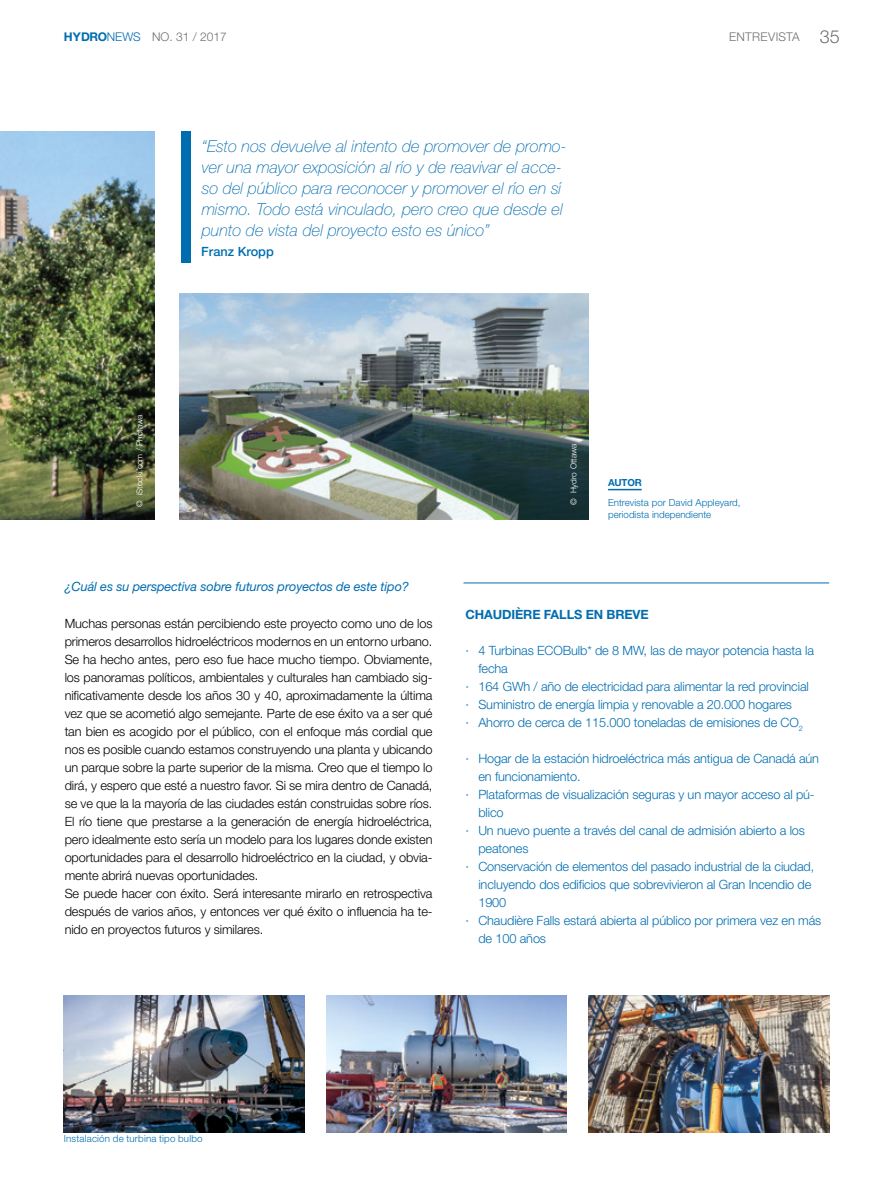
<style>
.page{position:relative;width:893px;height:1200px;background:#fff}
.page>*{position:absolute;margin:0;border:0;box-sizing:border-box;transform-origin:0 0}
.t1{font:italic 100 16.5px/21px "Helvetica Neue LT Std";color:#006db1}
.t2{font:300 12.75px/18px "Helvetica Neue LT Std";letter-spacing:-.01em;color:#000}
.t3{font:300 12.75px "Helvetica Neue LT Std";letter-spacing:-.01em;color:#006db1}
.t4{font:italic 12.75px "Helvetica Neue LT Std";letter-spacing:-.01em;color:#006db1}
.t5{font:700 12.75px "Helvetica Neue LT Std";letter-spacing:-.01em;color:#006db1}
.t6{font:500 12.75px "Helvetica Neue LT Std";color:#006db1}
.t7{font:300 12px "Helvetica Neue LT Std";color:#706f6f}
.t8{font:300 12px "Helvetica Neue LT Std";letter-spacing:.025em;color:#706f6f}
.t9{font:300 9.75px/12px "Helvetica Neue LT Std";color:#006db1}
.t10{font:300 9.75px "Helvetica Neue LT Std";letter-spacing:.02em;color:#006db1}
.t11{font:700 9.75px "Helvetica Neue LT Std";letter-spacing:-.02em;color:#006db1}
.t12{font:300 8.25px "Helvetica Neue LT Std";color:#fff}
.s1{font-weight:700;color:#006db1}
.s2{color:#006db1}
.s3{font-size:18px}
</style>
<div class="page">
<img style="left:0;top:131px;width:154px;height:388px">
<img style="left:179px;top:293px;width:409px;height:226px">
<hr style="left:608px;top:488px;width:34px;height:2px;background:#006db1">
<div style="left:181px;top:131px;width:10px;height:132px;background:#006db1"></div>
<hr style="left:463px;top:582px;width:366px;height:1px;background:#006db1">
<img style="left:64px;top:995px;width:241px;height:136px">
<img style="left:326px;top:995px;width:241px;height:136px">
<img style="left:588px;top:995px;width:241px;height:136px">
<p class="t7" style="left:64px;top:29px;width:165px"><span class="s1">HYDRO</span><span class="s2">NEWS</span> NO. 31 / 2017</p>
<p class="t8" style="left:729px;top:29px;width:112px">ENTREVISTA <span class="s3">35</span></p>
<p class="t1" style="left:202px;top:136px;width:366px">“Esto nos devuelve al intento de promover de promo&shy;ver una mayor exposición al río y de reavivar el acce&shy;so del público para reconocer y promover el río en sí mismo. Todo está vinculado, pero creo que desde el punto de vista del proyecto esto es único”</p>
<p class="t6" style="left:201px;top:244px;width:74px">Franz Kropp</p>
<p class="t12" style="left:134px;top:507px;width:94px;rotate:-90deg">© iStocki.com / Photawa</p>
<p class="t12" style="left:568px;top:505px;width:63px;rotate:-90deg">© Hydro Ottawa</p>
<p class="t11" style="left:608px;top:476px;width:35px">AUTOR</p>
<p class="t9" style="left:608px;top:496px;width:134px">Entrevista por David Appleyard, periodista independiente</p>
<p class="t4" style="left:65px;top:579px;width:346px">¿Cuál es su perspectiva sobre futuros proyectos de este tipo?</p>
<p class="t2" style="left:65px;top:613px;width:369px">Muchas personas están percibiendo este proyecto como uno de los primeros desarrollos hidroeléctricos modernos en un entorno urbano.<br>Se ha hecho antes, pero eso fue hace mucho tiempo. Obviamente, los panoramas políticos, ambientales y culturales han cambiado sig&shy;nificativamente desde los años 30 y 40, aproximadamente la última vez que se acometió algo semejante. Parte de ese éxito va a ser qué tan bien es acogido por el público, con el enfoque más cordial que nos es posible cuando estamos construyendo una planta y ubicando un parque sobre la parte superior de la misma. Creo que el tiempo lo dirá, y espero que esté a nuestro favor. Si se mira dentro de Canadá, se ve que la la mayoría de las ciudades están construidas sobre ríos.<br>El río tiene que prestarse a la generación de energía hidroeléctrica, pero idealmente esto sería un modelo para los lugares donde existen oportunidades para el desarrollo hidroeléctrico en la ciudad, y obvia&shy;mente abrirá nuevas oportunidades.<br>Se puede hacer con éxito. Será interesante mirarlo en retrospectiva después de varios años, y entonces ver qué éxito o influencia ha te&shy;nido en proyectos futuros y similares.</p>
<p class="t5" style="left:466px;top:606px;width:185px">CHAUDIÈRE FALLS EN BREVE</p>
<p class="t3" style="left:466px;top:642px;width:350px">∙ 4 Turbinas ECOBulb* de 8 MW, las de mayor potencia hasta la</p>
<p class="t3" style="left:478px;top:660px;width:31px">fecha</p>
<p class="t3" style="left:466px;top:678px;width:345px">∙ 164 GWh / año de electricidad para alimentar la red provincial</p>
<p class="t3" style="left:466px;top:696px;width:328px">∙ Suministro de energía limpia y renovable a 20.000 hogares</p>
<p class="t3" style="left:466px;top:714px;width:339px">∙ Ahorro de cerca de 115.000 toneladas de emisiones de CO<sub>2</sub></p>
<p class="t3" style="left:466px;top:750px;width:355px">∙ Hogar de la estación hidroeléctrica más antigua de Canadá aún</p>
<p class="t3" style="left:478px;top:768px;width:104px">en funcionamiento.</p>
<p class="t3" style="left:466px;top:786px;width:350px">∙ Plataformas de visualización seguras y un mayor acceso al pú-</p>
<p class="t3" style="left:478px;top:804px;width:27px">blico</p>
<p class="t3" style="left:466px;top:822px;width:341px">∙ Un nuevo puente a través del canal de admisión abierto a los</p>
<p class="t3" style="left:478px;top:840px;width:52px">peatones</p>
<p class="t3" style="left:466px;top:858px;width:350px">∙ Conservación de elementos del pasado industrial de la ciudad,</p>
<p class="t3" style="left:478px;top:876px;width:335px">incluyendo dos edificios que sobrevivieron al Gran Incendio de</p>
<p class="t3" style="left:478px;top:894px;width:29px">1900</p>
<p class="t3" style="left:466px;top:912px;width:357px">∙ Chaudière Falls estará abierta al público por primera vez en más</p>
<p class="t3" style="left:478px;top:930px;width:69px">de 100 años</p>
<p class="t10" style="left:64px;top:1132px;width:140px">Instalación de turbina tipo bulbo</p>
</div>
